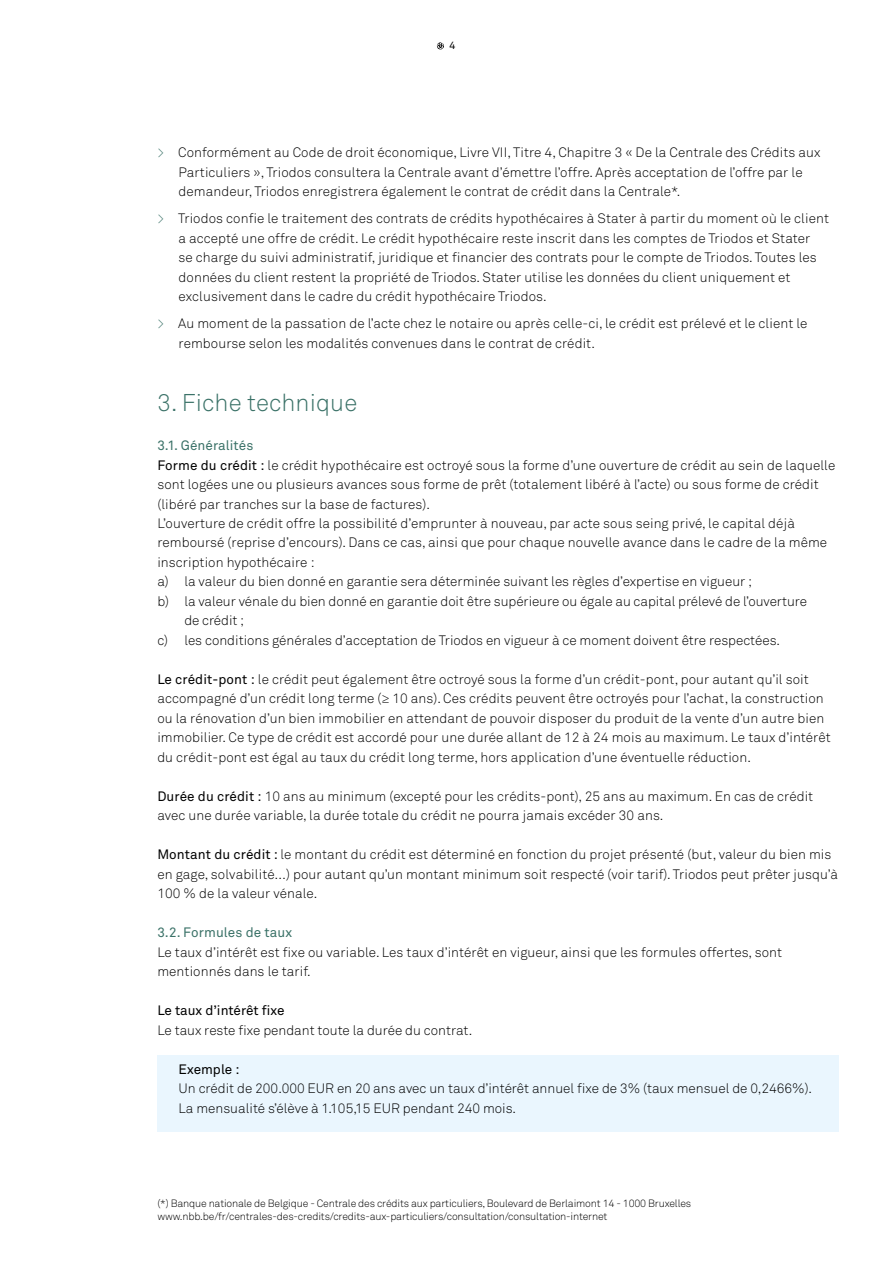
<style>
.page{position:relative;width:893px;height:1263px;background:#fff}
.page>*{position:absolute;margin:0;border:0;box-sizing:border-box;transform-origin:0 0}
.t1{font:300 24px "Akkurat";letter-spacing:.005em;color:#3b7268}
.t2{font:300 13.5px/19.5px "Akkurat";letter-spacing:.005em;color:#000}
.t3{font:13.5px "Akkurat";letter-spacing:.005em;color:#3b7268}
.t4{font:13.5px "Akkurat";color:#000}
.t5{font:300 10.5px/13.5px "Akkurat";letter-spacing:-.015em;color:#000}
.t6{font:10.5px "Akkurat";color:#000}
.s1{color:#3b7268}
.s2{font-weight:400}
.s3{font-family:"Helvetica Neue LT Std"}
</style>
<div class="page">
<div style="left:157px;top:1055px;width:682px;height:76px;background:#eaf6fe"></div>
<svg style="left:437px;top:42px;width:7px;height:7px"></svg>
<p class="t6" style="left:449px;top:40px;width:7px">4</p>
<p class="t2" style="left:179px;top:143px;width:643px;text-indent:-21px"><span class="s1">&gt;</span> Conformément au Code de droit économique, Livre VII, Titre 4, Chapitre 3 « De la Centrale des Crédits aux<br>Particuliers », Triodos consultera la Centrale avant d’émettre l’offre. Après acceptation de l’offre par le demandeur, Triodos enregistrera également le contrat de crédit dans la Centrale*.</p>
<p class="t2" style="left:179px;top:209px;width:652px;text-indent:-21px"><span class="s1">&gt;</span> Triodos confie le traitement des contrats de crédits hypothécaires à Stater à partir du moment où le client a accepté une offre de crédit. Le crédit hypothécaire reste inscrit dans les comptes de Triodos et Stater<br>se charge du suivi administratif, juridique et financier des contrats pour le compte de Triodos. Toutes les données du client restent la propriété de Triodos. Stater utilise les données du client uniquement et exclusivement dans le cadre du crédit hypothécaire Triodos.</p>
<p class="t2" style="left:179px;top:314px;width:630px;text-indent:-21px"><span class="s1">&gt;</span> Au moment de la passation de l’acte chez le notaire ou après celle-ci, le crédit est prélevé et le client le rembourse selon les modalités convenues dans le contrat de crédit.</p>
<h1 class="t1" style="left:157px;top:388px;width:202px">3. Fiche technique</h1>
<p class="t3" style="left:157px;top:437px;width:98px">3.1. Généralités</p>
<p class="t2" style="left:157px;top:455px;width:679px"><span class="s2">Forme du crédit :</span> le crédit hypothécaire est octroyé sous la forme d’une ouverture de crédit au sein de laquelle</p>
<p class="t2" style="left:157px;top:475px;width:663px">sont logées une ou plusieurs avances sous forme de prêt (totalement libéré à l’acte) ou sous forme de crédit</p>
<p class="t2" style="left:157px;top:494px;width:274px">(libéré par tranches sur la base de factures).</p>
<p class="t2" style="left:157px;top:514px;width:639px">L’ouverture de crédit offre la possibilité d’emprunter à nouveau, par acte sous seing privé, le capital déjà</p>
<p class="t2" style="left:157px;top:533px;width:671px">remboursé (reprise d’encours). Dans ce cas, ainsi que pour chaque nouvelle avance dans le cadre de la même</p>
<p class="t2" style="left:157px;top:553px;width:159px">inscription hypothécaire :</p>
<p class="t2" style="left:157px;top:572px;width:596px">a) la valeur du bien donné en garantie sera déterminée suivant les règles d’expertise en vigueur ;</p>
<p class="t2" style="left:157px;top:592px;width:651px">b) la valeur vénale du bien donné en garantie doit être supérieure ou égale au capital prélevé de l’ouverture</p>
<p class="t2" style="left:184px;top:611px;width:61px">de crédit ;</p>
<p class="t2" style="left:157px;top:631px;width:624px">c) les conditions générales d’acceptation de Triodos en vigueur à ce moment doivent être respectées.</p>
<p class="t2" style="left:157px;top:670px;width:675px"><span class="s2">Le crédit-pont :</span> le crédit peut également être octroyé sous la forme d’un crédit-pont, pour autant qu’il soit accompagné d’un crédit long terme (<span class="s3">≥</span> 10 ans). Ces crédits peuvent être octroyés pour l’achat, la construction ou la rénovation d’un bien immobilier en attendant de pouvoir disposer du produit de la vente d’un autre bien immobilier. Ce type de crédit est accordé pour une durée allant de 12 à 24 mois au maximum. Le taux d’intérêt du crédit-pont est égal au taux du crédit long terme, hors application d’une éventuelle réduction.</p>
<p class="t2" style="left:157px;top:787px;width:657px"><span class="s2">Durée du crédit :</span> 10 ans au minimum (excepté pour les crédits-pont), 25 ans au maximum. En cas de crédit avec une durée variable, la durée totale du crédit ne pourra jamais excéder 30 ans.</p>
<p class="t2" style="left:157px;top:845px;width:682px"><span class="s2">Montant du crédit :</span> le montant du crédit est déterminé en fonction du projet présenté (but, valeur du bien mis en gage, solvabilité…) pour autant qu’un montant minimum soit respecté (voir tarif). Triodos peut prêter jusqu’à<br>100 % de la valeur vénale.</p>
<p class="t3" style="left:157px;top:925px;width:136px">3.2. Formules de taux</p>
<p class="t2" style="left:157px;top:943px;width:626px">Le taux d’intérêt est fixe ou variable. Les taux d’intérêt en vigueur, ainsi que les formules offertes, sont mentionnés dans le tarif.</p>
<p class="t4" style="left:157px;top:1003px;width:129px">Le taux d’intérêt fixe</p>
<p class="t2" style="left:157px;top:1021px;width:317px">Le taux reste fixe pendant toute la durée du contrat.</p>
<p class="t4" style="left:179px;top:1061px;width:62px">Exemple :</p>
<p class="t2" style="left:179px;top:1079px;width:635px">Un crédit de 200.000 EUR en 20 ans avec un taux d’intérêt annuel fixe de 3% (taux mensuel de 0,2466%).<br>La mensualité s’élève à 1.105,15 EUR pendant 240 mois.</p>
<p class="t5" style="left:157px;top:1197px;width:535px">(*) Banque nationale de Belgique - Centrale des crédits aux particuliers, Boulevard de Berlaimont 14 - 1000 Bruxelles www.nbb.be/fr/centrales-des-credits/credits-aux-particuliers/consultation/consultation-internet</p>
</div>
